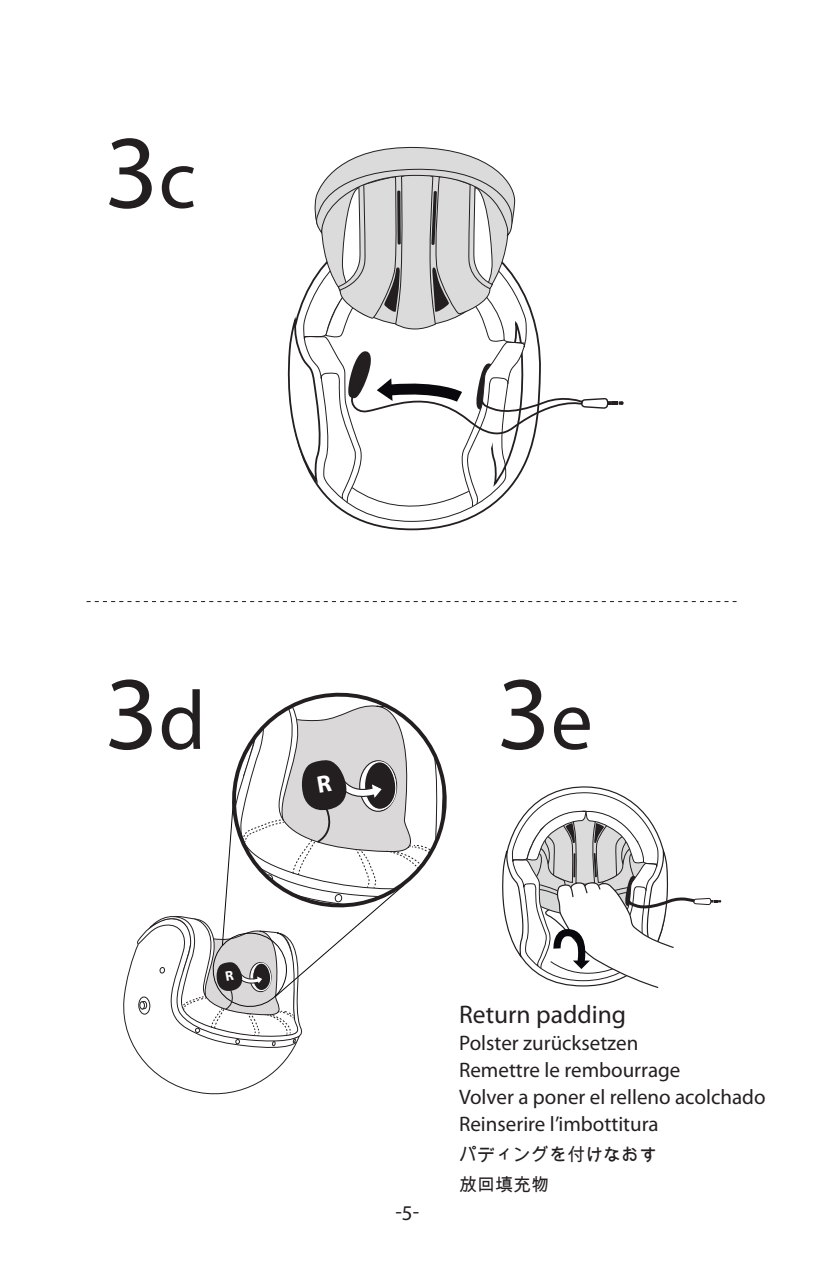
<style>
.page{position:relative;width:817px;height:1285px;background:#fff}
.page>*{position:absolute;margin:0;border:0;box-sizing:border-box;transform-origin:0 0}
.t1{font:84px "Myriad Pro";color:#231f20}
.t2{font:25.5px "Myriad Pro";color:#231f20}
.t3{font:21px/27px "Myriad Pro";color:#231f20}
.t4{font:18px/29.7px "Arial Unicode MS";color:#231f20}
.s1{font-size:105px}
</style>
<div class="page">
<svg style="left:287px;top:146px;width:336px;height:381px"></svg>
<svg style="left:324px;top:692px;width:123px;height:145px"></svg>
<svg style="left:86px;top:601px;width:650px;height:1px"></svg>
<svg style="left:502px;top:786px;width:219px;height:202px"></svg>
<svg style="left:123px;top:694px;width:317px;height:401px"></svg>
<h1 class="t1" style="left:105px;top:127px;width:93px">c<span class="s1">3</span></h1>
<h1 class="t1" style="left:105px;top:668px;width:103px">d<span class="s1">3</span></h1>
<h1 class="t1" style="left:496px;top:668px;width:97px">e<span class="s1">3</span></h1>
<p class="t3" style="left:395px;top:1198px;width:26px">-5-</p>
<p class="t2" style="left:459px;top:998px;width:169px">Return padding</p>
<p class="t3" style="left:459px;top:1029px;width:308px">Polster zurücksetzen<br>Remettre le rembourrage<br>Volver a poner el relleno acolchado<br>Reinserire ’l imbottitura</p>
<p class="t4" style="left:459px;top:1139px;width:199px">パディングを付けなおす放回填充物</p>
</div>
